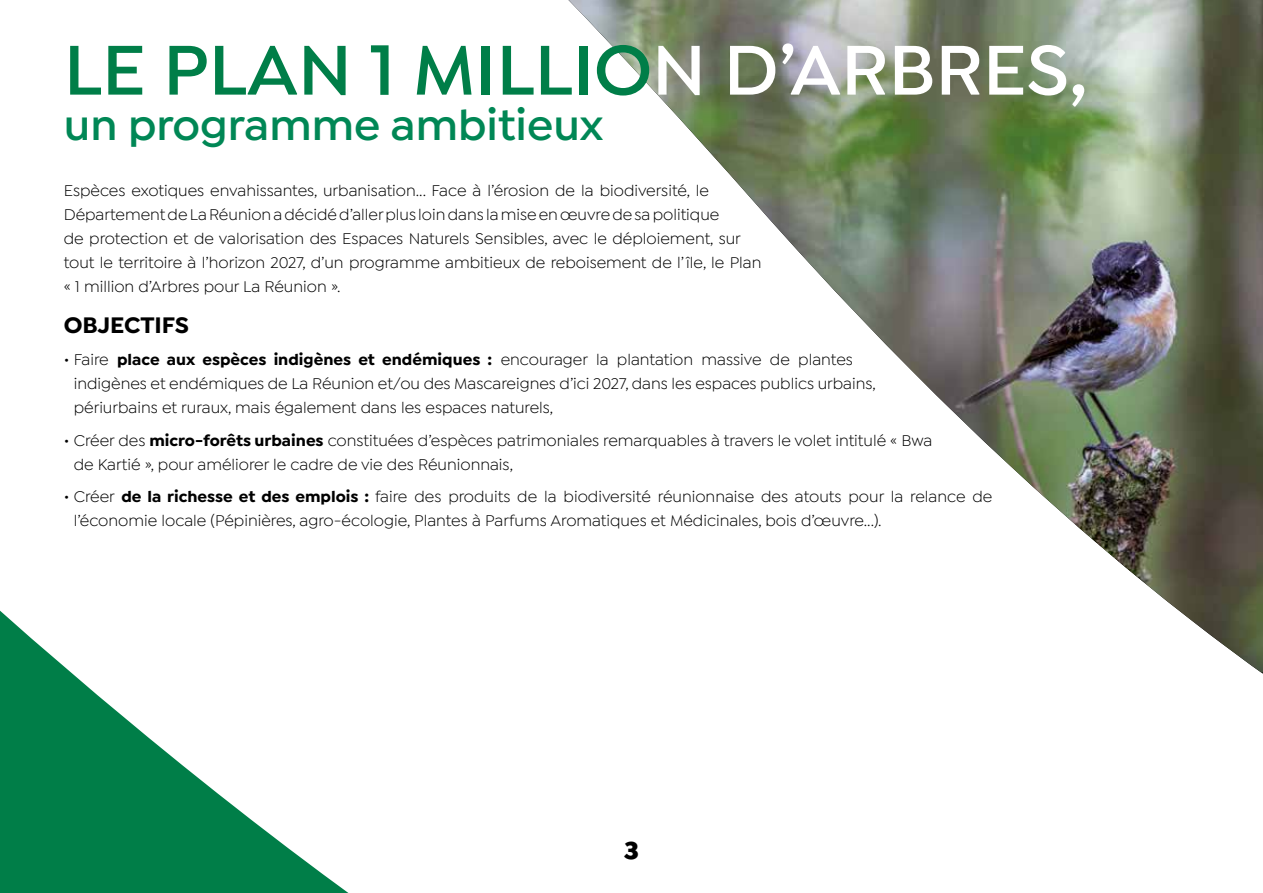
<style>
.page{position:relative;width:1263px;height:893px;background:#fff}
.page>*{position:absolute;margin:0;border:0;box-sizing:border-box;transform-origin:0 0}
.t1{font:600 75px "Isidora Sans";color:#007e48}
.t2{font:600 45px "Isidora Sans";color:#008755}
.t3{font:900 25.5px "Isidora Sans";color:#000}
.t4{font:700 24px "Isidora Sans";color:#000}
.t5{font:16.5px/24px "Isidora Sans";color:#000}
.s1{color:#fff}
.s2{font-weight:700}
</style>
<div class="page">
<svg style="left:0;top:610px;width:1263px;height:283px"></svg>
<img style="left:568px;top:0;width:695px;height:672px">
<h1 class="t1" style="left:64px;top:26px;width:1025px">LE PLAN 1 MILLIO<span class="s1">N D’ARBRES,</span></h1>
<h2 class="t2" style="left:64px;top:99px;width:541px">un programme ambitieux</h2>
<p class="t5" style="left:64px;top:178px;width:699px">Espèces exotiques envahissantes, urbanisation... Face à l’érosion de la biodiversité, le Département de La Réunion a décidé d’aller plus loin dans la mise en œuvre de sa politique<br>de protection et de valorisation des Espaces Naturels Sensibles, avec le déploiement, sur tout le territoire à l’horizon 2027, d’un programme ambitieux de reboisement de l’ île, le Plan « 1 million d’Arbres pour La Réunion ».</p>
<h3 class="t4" style="left:64px;top:310px;width:127px">OBJECTIFS</h3>
<p class="t5" style="left:74px;top:347px;width:804px;text-indent:-10px">• Faire <span class="s2">place aux espèces indigènes et endémiques :</span> encourager la plantation massive de plantes indigènes et endémiques de La Réunion et/ou des Mascareignes d’ici 2027, dans les espaces publics urbains, périurbains et ruraux, mais également dans les espaces naturels,</p>
<p class="t5" style="left:74px;top:428px;width:860px;text-indent:-10px">• Créer des <span class="s2">micro-forêts urbaines</span> constituées d’espèces patrimoniales remarquables à travers le volet intitulé « Bwa de Kartié », pour améliorer le cadre de vie des Réunionnais,</p>
<p class="t5" style="left:74px;top:485px;width:920px;text-indent:-10px">• Créer <span class="s2">de la richesse et des emplois :</span> faire des produits de la biodiversité réunionnaise des atouts pour la relance de l’économie locale (Pépinières, agro-écologie, Plantes à Parfums Aromatiques et Médicinales, bois d’œuvre...).</p>
<h3 class="t3" style="left:624px;top:834px;width:16px">3</h3>
</div>
